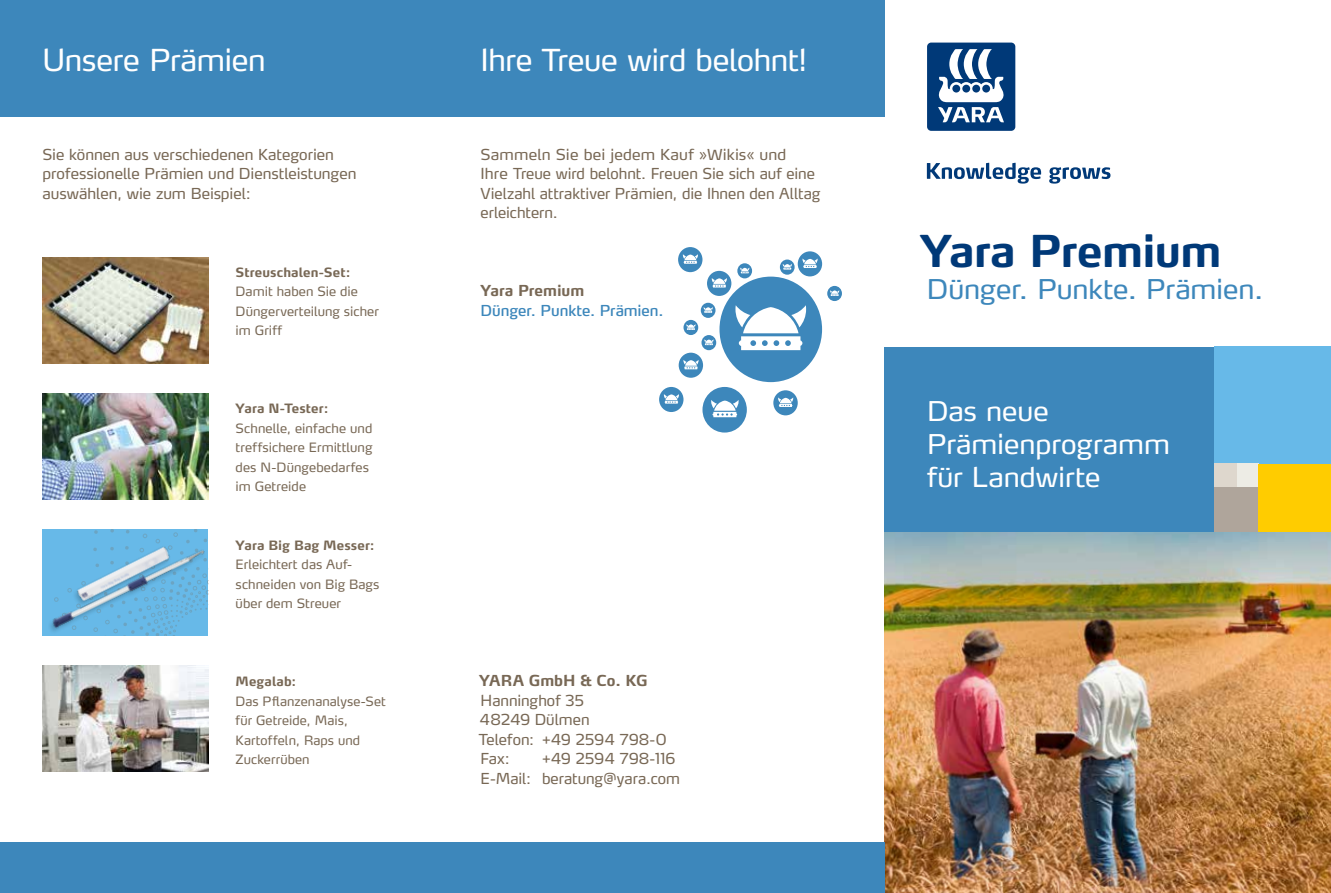
<style>
.page{position:relative;width:1331px;height:893px;background:#fff}
.page>*{position:absolute;margin:0;border:0;box-sizing:border-box;transform-origin:0 0}
.t1{font:700 43.5px "Yara Max LF";letter-spacing:-.015em;color:#003978}
.t2{font:30px "Yara Max LF";letter-spacing:-.015em;color:#fff}
.t3{font:27px/33px "Yara Max LF";color:#fff}
.t4{font:27px "Yara Max LF";color:#3d87bb}
.t5{font:15px/19.5px "Yara Max LF";color:#786855}
.t6{font:700 15px "Yara Max LF";color:#786855}
.t7{font:15px "Yara Max LF";color:#3d87bb}
.t8{font:12.75px/19.5px "Yara Max LF";letter-spacing:.005em;color:#786855}
.t9{font:700 12.75px "Yara Max LF";letter-spacing:.005em;color:#786855}
</style>
<div class="page">
<img style="left:884px;top:531px;width:447px;height:362px">
<div style="left:1214px;top:347px;width:117px;height:117px;background:#67b9e8"></div>
<div style="left:1236px;top:464px;width:23px;height:23px;background:#edece5"></div>
<div style="left:1214px;top:464px;width:22px;height:23px;background:#ded7cd"></div>
<div style="left:1214px;top:487px;width:45px;height:44px;background:#afa59b"></div>
<div style="left:884px;top:347px;width:330px;height:184px;background:#3d87bb"></div>
<svg style="left:927px;top:163px;width:183px;height:21px"></svg>
<svg style="left:927px;top:42px;width:89px;height:89px"></svg>
<div style="left:1259px;top:464px;width:72px;height:67px;background:#fc0"></div>
<div style="left:0;top:0;width:884px;height:117px;background:#3d87bb"></div>
<div style="left:0;top:842px;width:884px;height:51px;background:#3d87bb"></div>
<img style="left:43px;top:257px;width:165px;height:106px">
<img style="left:43px;top:393px;width:165px;height:106px">
<img style="left:43px;top:665px;width:165px;height:107px">
<div style="left:719px;top:277px;width:103px;height:105px;background:#3d87bb;border-radius:50%"></div>
<div style="left:734px;top:305px;width:73px;height:48px;background:linear-gradient(to right,#3d87bb,#3d87bb)"></div>
<svg style="left:735px;top:305px;width:71px;height:45px"></svg>
<div style="left:702px;top:387px;width:45px;height:46px;background:#3d87bb;border-radius:50%"></div>
<svg style="left:713px;top:416px;width:24px;height:2px"></svg>
<svg style="left:711px;top:400px;width:28px;height:15px"></svg>
<hr style="left:712px;top:413px;width:25px;height:3px;background:#fff">
<div style="left:678px;top:247px;width:24px;height:25px;background:#3d87bb;border-radius:50%"></div>
<svg style="left:684px;top:263px;width:13px;height:1px"></svg>
<svg style="left:683px;top:254px;width:15px;height:9px"></svg>
<div style="left:773px;top:390px;width:25px;height:25px;background:#3d87bb;border-radius:50%"></div>
<svg style="left:779px;top:406px;width:13px;height:1px"></svg>
<svg style="left:778px;top:397px;width:15px;height:9px"></svg>
<div style="left:780px;top:260px;width:15px;height:15px;background:#3d87bb;border-radius:50%"></div>
<svg style="left:783px;top:264px;width:9px;height:6px"></svg>
<div style="left:707px;top:271px;width:24px;height:25px;background:#3d87bb;border-radius:50%"></div>
<svg style="left:713px;top:287px;width:13px;height:1px"></svg>
<svg style="left:712px;top:278px;width:15px;height:9px"></svg>
<div style="left:679px;top:353px;width:24px;height:25px;background:#3d87bb;border-radius:50%"></div>
<svg style="left:684px;top:360px;width:15px;height:10px"></svg>
<svg style="left:683px;top:360px;width:15px;height:8px"></svg>
<svg style="left:737px;top:263px;width:15px;height:15px"></svg>
<svg style="left:740px;top:268px;width:9px;height:5px"></svg>
<div style="left:683px;top:320px;width:15px;height:15px;background:#3d87bb;border-radius:50%"></div>
<svg style="left:686px;top:324px;width:9px;height:6px"></svg>
<div style="left:701px;top:303px;width:14px;height:15px;background:#3d87bb;border-radius:50%"></div>
<svg style="left:704px;top:307px;width:9px;height:6px"></svg>
<svg style="left:701px;top:335px;width:15px;height:15px"></svg>
<svg style="left:704px;top:339px;width:9px;height:6px"></svg>
<div style="left:827px;top:286px;width:15px;height:15px;background:#3d87bb;border-radius:50%"></div>
<svg style="left:830px;top:290px;width:9px;height:6px"></svg>
<div style="left:798px;top:251px;width:24px;height:25px;background:#3d87bb;border-radius:50%"></div>
<svg style="left:803px;top:267px;width:14px;height:1px"></svg>
<svg style="left:802px;top:258px;width:16px;height:9px"></svg>
<div style="left:659px;top:387px;width:24px;height:25px;background:#3d87bb;border-radius:50%"></div>
<svg style="left:665px;top:403px;width:13px;height:1px"></svg>
<svg style="left:664px;top:394px;width:15px;height:9px"></svg>
<img style="left:42px;top:529px;width:167px;height:107px">
<h2 class="t2" style="left:43px;top:41px;width:225px">Unsere Prämien</h2>
<h2 class="t2" style="left:480px;top:41px;width:328px">Ihre Treue wird belohnt!</h2>
<p class="t5" style="left:43px;top:144px;width:316px">Sie können aus verschiedenen Kategorien professionelle Prämien und Dienstleistungen auswählen, wie zum Beispiel:</p>
<p class="t9" style="left:236px;top:264px;width:116px">Streuschalen-Set:</p>
<p class="t8" style="left:236px;top:281px;width:145px">Damit haben Sie die<br>Düngerverteilung sicher im Griff</p>
<p class="t9" style="left:236px;top:400px;width:94px">Yara N-Tester:</p>
<p class="t8" style="left:236px;top:418px;width:138px">Schnelle, einfache und treffsichere Ermittlung des N-Düngebedarfes im Getreide</p>
<p class="t9" style="left:236px;top:537px;width:141px">Yara Big Bag Messer:</p>
<p class="t8" style="left:236px;top:554px;width:145px">Erleichtert das Auf&shy;schneiden von Big Bags über dem Streuer</p>
<p class="t9" style="left:236px;top:673px;width:62px">Megalab:</p>
<p class="t8" style="left:236px;top:691px;width:152px">Das Pflanzenanalyse-Set für Getreide, Mais,<br>Kartoffeln, Raps und<br>Zuckerrüben</p>
<p class="t5" style="left:480px;top:144px;width:341px">Sammeln Sie bei jedem Kauf »Wikis« und<br>Ihre Treue wird belohnt. Freuen Sie sich auf eine Vielzahl attraktiver Prämien, die Ihnen den Alltag erleichtern.</p>
<p class="t6" style="left:480px;top:281px;width:105px">Yara Premium</p>
<p class="t7" style="left:480px;top:301px;width:185px">Dünger. Punkte. Prämien.</p>
<p class="t6" style="left:479px;top:671px;width:170px">YARA GmbH &amp; Co. KG</p>
<p class="t5" style="left:479px;top:690px;width:189px">Hanninghof 35<br>48249 Dülmen<br>Telefon: +49 2594 798-0<br>Fax:</p>
<p class="t5" style="left:481px;top:748px;width:201px;text-align:right">+49 2594 798-116<br>E-Mail: beratung@yara.com</p>
<h1 class="t1" style="left:920px;top:223px;width:303px">Yara Premium</h1>
<h3 class="t4" style="left:927px;top:272px;width:338px">Dünger. Punkte. Prämien.</h3>
<h3 class="t3" style="left:927px;top:394px;width:244px">Das neue<br>Prämienprogramm für Landwirte</h3>
</div>
